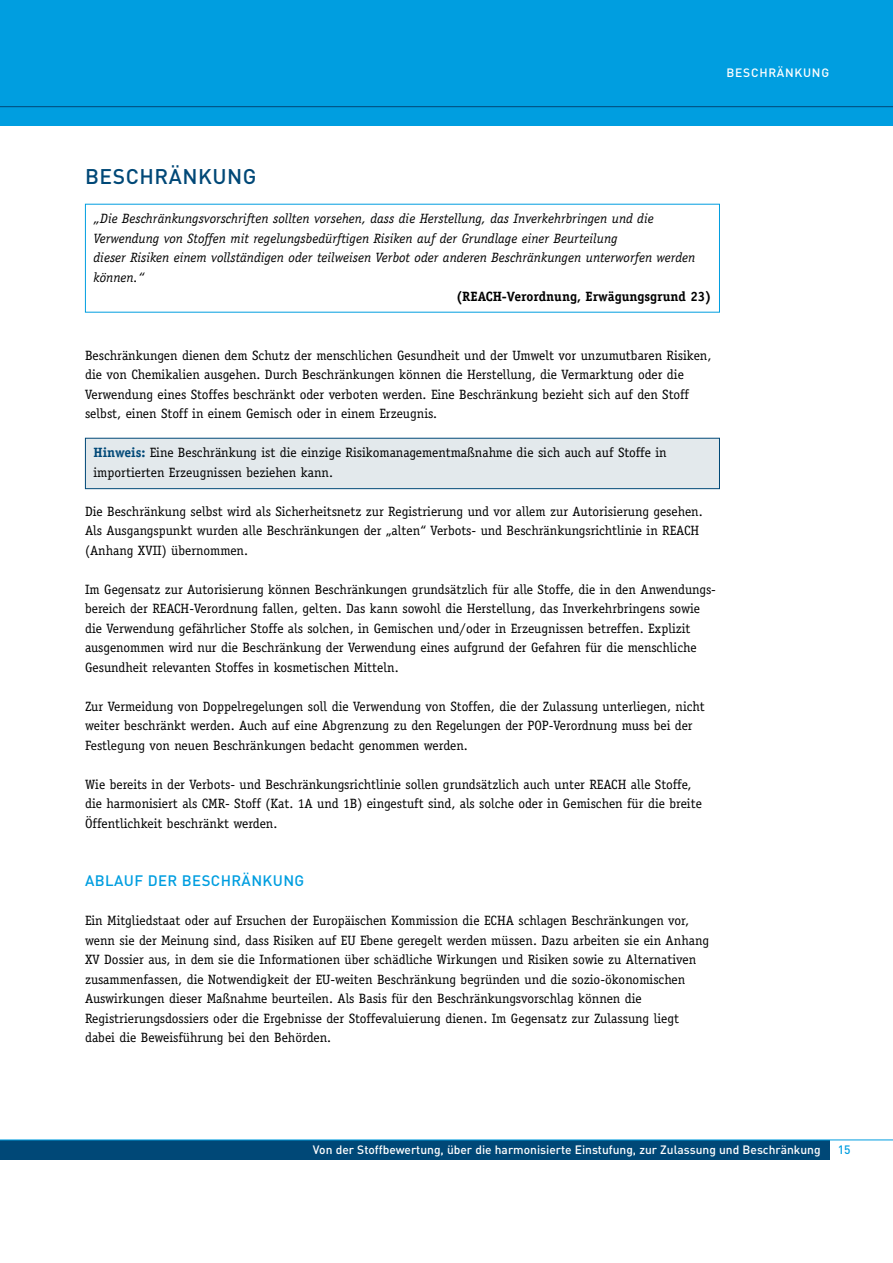
<style>
.page{position:relative;width:893px;height:1263px;background:#fff}
.page>*{position:absolute;margin:0;border:0;box-sizing:border-box;transform-origin:0 0}
.t1{font:500 21px "DIN Pro";letter-spacing:.025em;color:#004877}
.t2{font:500 15px "DIN Pro";letter-spacing:.025em;color:#009ee0}
.t3{font:13.5px/19.5px "Officina Serif";color:#000}
.t4{font:italic 13.5px/19.5px "Officina Serif";color:#000}
.t5{font:700 13.5px "Officina Serif";color:#000}
.t6{font:500 12px "DIN Pro";color:#fff}
.t7{font:500 12px "DIN Pro";letter-spacing:.06em;color:#fff}
.t8{font:500 12px "DIN Pro";color:#009ee0}
.s1{font-weight:700;color:#004877}
</style>
<div class="page">
<div style="left:85px;top:438px;width:635px;height:51px;background:#e3e9ec;border:1px solid #004877"></div>
<div style="left:0;top:0;width:893px;height:126px;background:#009ee0"></div>
<div style="left:0;top:1140px;width:829px;height:20px;background:#004877"></div>
<hr style="left:0;top:1139px;width:893px;height:1px;background:#009ee0">
<hr style="left:0;top:106px;width:893px;height:1px;background:#004877">
<p class="t7" style="left:727px;top:65px;width:104px">BESCHRÄNKUNG</p>
<h1 class="t1" style="left:85px;top:162px;width:173px">BESCHRÄNKUNG</h1>
<p class="t4" style="left:94px;top:209px;width:603px">„Die Beschränkungsvorschriften sollten vorsehen, dass die Herstellung, das Inverkehrbringen und die Verwendung von Stoffen mit regelungsbedürftigen Risiken auf der Grundlage einer Beurteilung<br>dieser Risiken einem vollständigen oder teilweisen Verbot oder anderen Beschränkungen unterworfen werden können.“</p>
<p class="t5" style="left:456px;top:288px;width:257px">(REACH-Verordnung, Erwägungsgrund 23)</p>
<p class="t3" style="left:85px;top:345px;width:628px">Beschränkungen dienen dem Schutz der menschlichen Gesundheit und der Umwelt vor unzumutbaren Risiken, die von Chemikalien ausgehen. Durch Beschränkungen können die Herstellung, die Vermarktung oder die Verwendung eines Stoffes beschränkt oder verboten werden. Eine Beschränkung bezieht sich auf den Stoff selbst, einen Stoff in einem Gemisch oder in einem Erzeugnis.</p>
<p class="t3" style="left:94px;top:443px;width:575px"><span class="s1">Hinweis:</span> Eine Beschränkung ist die einzige Risikomanagementmaßnahme die sich auch auf Stoffe in importierten Erzeugnissen beziehen kann.</p>
<p class="t3" style="left:85px;top:501px;width:619px">Die Beschränkung selbst wird als Sicherheitsnetz zur Registrierung und vor allem zur Autorisierung gesehen.<br>Als Ausgangspunkt wurden alle Beschränkungen der „alten“ Verbots- und Beschränkungsrichtlinie in REACH (Anhang XVII) übernommen.</p>
<p class="t3" style="left:85px;top:579px;width:631px">Im Gegensatz zur Autorisierung können Beschränkungen grundsätzlich für alle Stoffe, die in den Anwendungs&shy;bereich der REACH-Verordnung fallen, gelten. Das kann sowohl die Herstellung, das Inverkehrbringens sowie die Verwendung gefährlicher Stoffe als solchen, in Gemischen und/oder in Erzeugnissen betreffen. Explizit ausgenommen wird nur die Beschränkung der Verwendung eines aufgrund der Gefahren für die menschliche Gesundheit relevanten Stoffes in kosmetischen Mitteln.</p>
<p class="t3" style="left:85px;top:696px;width:621px">Zur Vermeidung von Doppelregelungen soll die Verwendung von Stoffen, die der Zulassung unterliegen, nicht weiter beschränkt werden. Auch auf eine Abgrenzung zu den Regelungen der POP-Verordnung muss bei der<br>Festlegung von neuen Beschränkungen bedacht genommen werden.</p>
<p class="t3" style="left:85px;top:774px;width:618px">Wie bereits in der Verbots- und Beschränkungsrichtlinie sollen grundsätzlich auch unter REACH alle Stoffe, die harmonisiert als CMR- Stoff (Kat. 1A und 1B) eingestuft sind, als solche oder in Gemischen für die breite<br>Öffentlichkeit beschränkt werden.</p>
<p class="t2" style="left:85px;top:871px;width:11px">Abl</p>
<p class="t2" style="left:114px;top:871px;width:108px">auf der Beschrän</p>
<p class="t2" style="left:263px;top:871px;width:21px">kung</p>
<p class="t3" style="left:85px;top:911px;width:626px">Ein Mitgliedstaat oder auf Ersuchen der Europäischen Kommission die ECHA schlagen Beschränkungen vor, wenn sie der Meinung sind, dass Risiken auf EU Ebene geregelt werden müssen. Dazu arbeiten sie ein Anhang XV Dossier aus, in dem sie die Informationen über schädliche Wirkungen und Risiken sowie zu Alternativen zusammenfassen, die Notwendigkeit der EU-weiten Beschränkung begründen und die sozio-ökonomischen Auswirkungen dieser Maßnahme beurteilen. Als Basis für den Beschränkungsvorschlag können die Registrierungsdossiers oder die Ergebnisse der Stoffevaluierung dienen. Im Gegensatz zur Zulassung liegt dabei die Beweisführung bei den Behörden.</p>
<p class="t6" style="left:313px;top:1141px;width:509px">Von der Stoffbewertung, über die harmonisierte Einstufung, zur Zulassung und Beschränkung</p>
<p class="t8" style="left:838px;top:1141px;width:14px">15</p>
</div>
